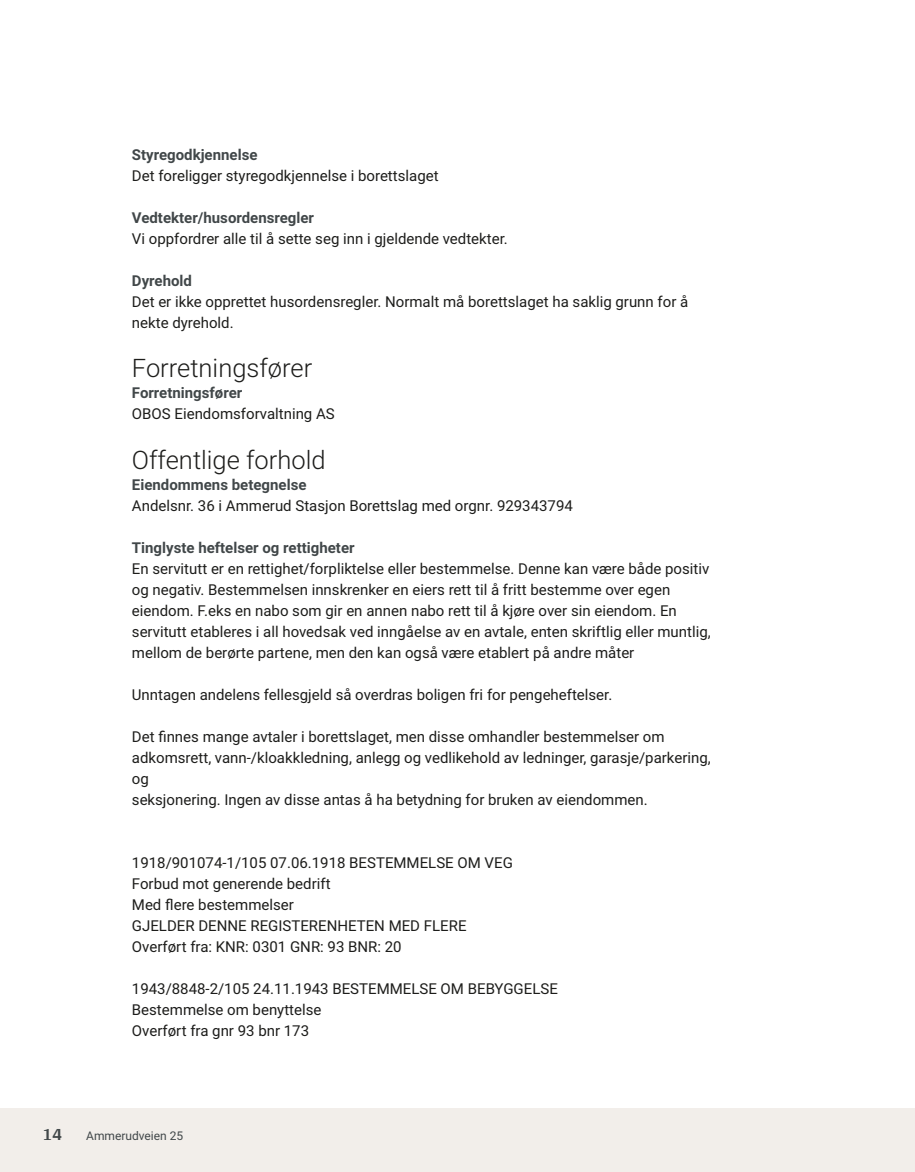
<style>
.page{position:relative;width:915px;height:1172px;background:#fff}
.page>*{position:absolute;margin:0;border:0;box-sizing:border-box;transform-origin:0 0}
.t1{font:300 25.5px "Roboto";color:#1d1d1b}
.t2{font:700 18px "Arya";color:#414749}
.t3{font:15px/21px "Roboto";color:#1d1d1b}
.t4{font:700 15px "Roboto";color:#414749}
.t5{font:12px "Roboto";color:#414749}
</style>
<div class="page">
<div style="left:0;top:1108px;width:914px;height:64px;background:#f2eeea"></div>
<p class="t4" style="left:132px;top:144px;width:127px">Styregodkjennelse</p>
<p class="t3" style="left:132px;top:164px;width:308px">Det foreligger styregodkjennelse i borettslaget</p>
<p class="t4" style="left:132px;top:207px;width:184px">Vedtekter/husordensregler</p>
<p class="t3" style="left:132px;top:227px;width:377px">Vi oppfordrer alle til å sette seg inn i gjeldende vedtekter.</p>
<p class="t4" style="left:132px;top:270px;width:62px">Dyrehold</p>
<p class="t3" style="left:132px;top:290px;width:557px">Det er ikke opprettet husordensregler. Normalt må borettslaget ha saklig grunn for å nekte dyrehold.</p>
<h1 class="t1" style="left:132px;top:350px;width:182px">Forretningsfører</h1>
<p class="t4" style="left:132px;top:382px;width:112px">Forretningsfører</p>
<p class="t3" style="left:132px;top:403px;width:204px">OBOS Eiendomsforvaltning AS</p>
<h1 class="t1" style="left:132px;top:442px;width:195px">Offentlige forhold</h1>
<p class="t4" style="left:132px;top:474px;width:176px">Eiendommens betegnelse</p>
<p class="t3" style="left:132px;top:494px;width:442px">Andelsnr. 36 i Ammerud Stasjon Borettslag med orgnr. 929343794</p>
<p class="t4" style="left:132px;top:537px;width:224px">Tinglyste heftelser og rettigheter</p>
<p class="t3" style="left:132px;top:557px;width:580px">En servitutt er en rettighet/forpliktelse eller bestemmelse. Denne kan være både positiv og negativ. Bestemmelsen innskrenker en eiers rett til å fritt bestemme over egen eiendom. F.eks en nabo som gir en annen nabo rett til å kjøre over sin eiendom. En servitutt etableres i all hovedsak ved inngåelse av en avtale, enten skriftlig eller muntlig, mellom de berørte partene, men den kan også være etablert på andre måter</p>
<p class="t3" style="left:132px;top:683px;width:481px">Unntagen andelens fellesgjeld så overdras boligen fri for pengeheftelser.</p>
<p class="t3" style="left:132px;top:725px;width:580px">Det finnes mange avtaler i borettslaget, men disse omhandler bestemmelser om adkomsrett, vann‑/kloakkledning, anlegg og vedlikehold av ledninger, garasje/parkering, og<br>seksjonering. Ingen av disse antas å ha betydning for bruken av eiendommen.</p>
<p class="t3" style="left:132px;top:851px;width:382px">1918/901074‑1/105 07.06.1918 BESTEMMELSE OM VEG Forbud mot generende bedrift<br>Med flere bestemmelser<br>GJELDER DENNE REGISTERENHETEN MED FLERE Overført fra: KNR: 0301 GNR: 93 BNR: 20</p>
<p class="t3" style="left:132px;top:977px;width:427px">1943/8848‑2/105 24.11.1943 BESTEMMELSE OM BEBYGGELSE<br>Bestemmelse om benyttelse<br>Overført fra gnr 93 bnr 173</p>
<p class="t2" style="left:43px;top:1123px;width:21px">14</p>
<p class="t5" style="left:86px;top:1127px;width:99px">Ammerudveien 25</p>
</div>
